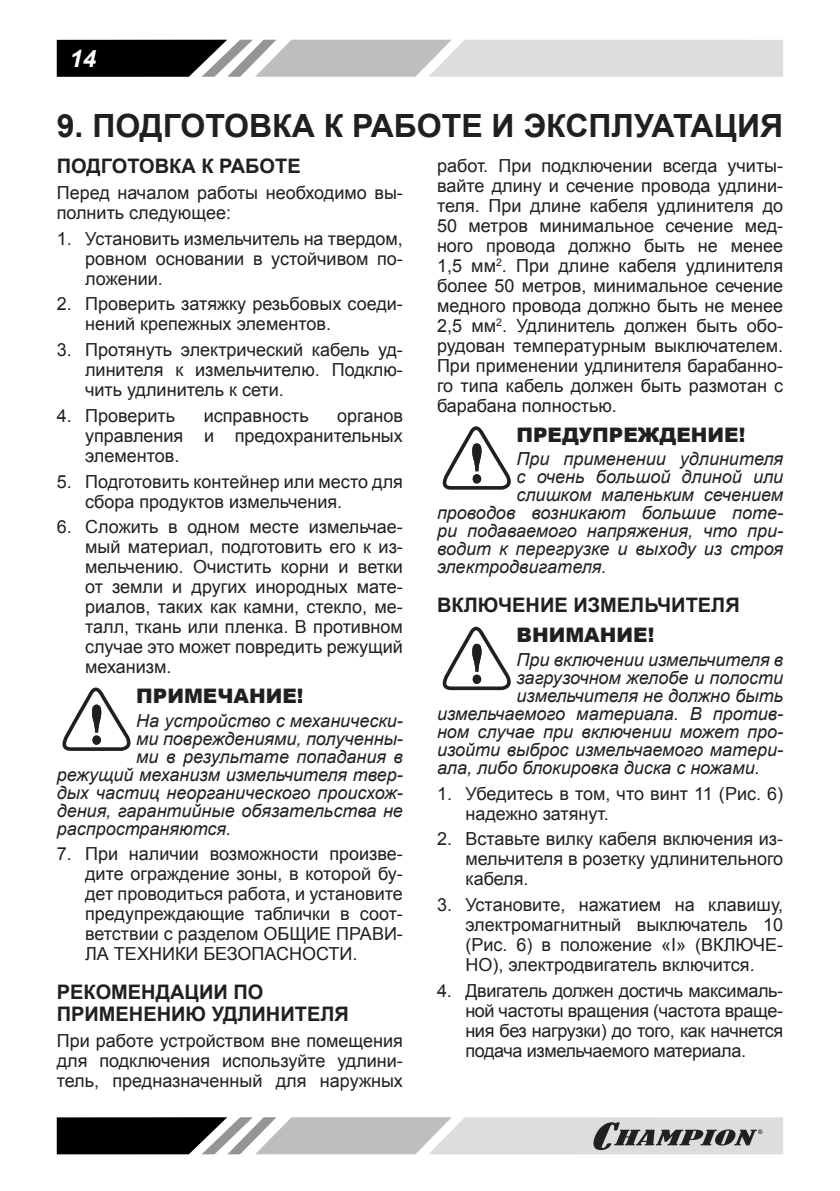
<style>
.page{position:relative;width:840px;height:1191px;background:#fff}
.page>*{position:absolute;margin:0;border:0;box-sizing:border-box;transform-origin:0 0}
.t1{font:700 32px "Arial";color:#231f20}
.t2{font:italic 700 24px "Arial";color:#fff}
.t3{font:700 20px/22px "Arial";color:#231f20}
.t4{font:900 20px "Arial";color:#231f20}
.t5{font:18px/20px "Arial";color:#231f20;text-align:justify}
.t6{font:italic 18px "Arial";color:#231f20}
</style>
<div class="page">
<svg style="left:57px;top:40px;width:725px;height:37px"></svg>
<svg style="left:57px;top:1117px;width:725px;height:37px"></svg>
<svg style="left:62px;top:687px;width:69px;height:64px"></svg>
<svg style="left:442px;top:426px;width:69px;height:64px"></svg>
<svg style="left:442px;top:626px;width:69px;height:64px"></svg>
<h2 class="t2" style="left:70px;top:44px;width:28px">14</h2>
<h1 class="t1" style="left:57px;top:104px;width:727px">9. ПОДГОТОВКА К РАБОТЕ И ЭКСПЛУАТАЦИЯ</h1>
<p class="t3" style="left:57px;top:156px;width:245px">ПОДГОТОВКА К РАБОТЕ</p>
<p class="t5" style="left:57px;top:183px;width:347px">Перед началом работы необходимо вы&shy;полнить следующее:</p>
<p class="t5" style="left:85px;top:229px;width:319px;text-indent:-28px">1. Установить измельчитель на твердом, ровном основании в устойчивом по&shy;ложении.</p>
<p class="t5" style="left:85px;top:294px;width:319px;text-indent:-28px">2. Проверить затяжку резьбовых соеди&shy;нений крепежных элементов.</p>
<p class="t5" style="left:85px;top:340px;width:319px;text-indent:-28px">3. Протянуть электрический кабель уд&shy;линителя к измельчителю. Подклю&shy;чить удлинитель к сети.</p>
<p class="t5" style="left:57px;top:406px;width:120px">4. Проверить</p>
<p class="t5" style="left:203px;top:406px;width:106px">исправность</p>
<p class="t5" style="left:437px;top:156px;width:347px">работ. При подключении всегда учиты&shy;вайте длину и сечение провода удлини&shy;теля. При длине кабеля удлинителя до 50 метров минимальное сечение мед&shy;ного провода должно быть не менее 1,5 мм<sup>2</sup>. При длине кабеля удлинителя более 50 метров, минимальное сечение медного провода должно быть не менее 2,5 мм<sup>2</sup>. Удлинитель должен быть обо&shy;рудован температурным выключателем.<br>При применении удлинителя барабанно&shy;го типа кабель должен быть размотан с барабана полностью.</p>
<p class="t4" style="left:516px;top:420px;width:230px">ПРЕДУПРЕЖДЕНИЕ!</p>
<p class="t6" style="left:516px;top:447px;width:268px">При применении удлинителя</p>
<p class="t6" style="left:516px;top:465px;width:268px">с очень большой длиной или</p>
<p class="t6" style="left:516px;top:483px;width:268px">слишком маленьким сечением</p>
<p class="t6" style="left:437px;top:501px;width:347px">проводов возникают большие поте-</p>
<p class="t6" style="left:437px;top:519px;width:347px">ри подаваемого напряжения, что при-</p>
<p class="t6" style="left:437px;top:537px;width:347px">водит к перегрузке и выходу из строя</p>
<p class="t6" style="left:437px;top:555px;width:171px">электродвигателя.</p>
<p class="t3" style="left:437px;top:595px;width:304px">ВКЛЮЧЕНИЕ ИЗМЕЛЬЧИТЕЛЯ</p>
<p class="t4" style="left:516px;top:620px;width:139px">ВНИМАНИЕ!</p>
<p class="t6" style="left:516px;top:648px;width:268px">При включении измельчителя в</p>
<p class="t6" style="left:516px;top:666px;width:268px">загрузочном желобе и полости</p>
<p class="t6" style="left:516px;top:684px;width:268px">измельчителя не должно быть</p>
<p class="t6" style="left:437px;top:702px;width:347px">измельчаемого материала. В против-</p>
<p class="t6" style="left:437px;top:720px;width:347px">ном случае при включении может про-</p>
<p class="t6" style="left:437px;top:738px;width:347px">изойти выброс измельчаемого матери-</p>
<p class="t6" style="left:437px;top:756px;width:324px">ала, либо блокировка диска с ножами.</p>
<p class="t5" style="left:465px;top:783px;width:319px;text-indent:-28px">1. Убедитесь в том, что винт 11 (Рис. 6) надежно затянут.</p>
<p class="t5" style="left:465px;top:829px;width:319px;text-indent:-28px">2. Вставьте вилку кабеля включения из&shy;мельчителя в розетку удлинительного кабеля.</p>
<p class="t5" style="left:465px;top:894px;width:319px;text-indent:-28px">3. Установите, нажатием на клавишу, электромагнитный выключатель 10 (Рис. 6) в положение «I» (ВКЛЮЧЕ-НО), электродвигатель включится.</p>
<p class="t5" style="left:465px;top:980px;width:319px;text-indent:-28px">4. Двигатель должен достичь максималь&shy;ной частоты вращения (частота враще&shy;ния без нагрузки) до того, как начнется подача измельчаемого материала.</p>
<p class="t5" style="left:85px;top:406px;width:319px;text-indent:252px">органов управления и предохранительных элементов.</p>
<p class="t5" style="left:85px;top:471px;width:319px;text-indent:-28px">5. Подготовить контейнер или место для сбора продуктов измельчения.</p>
<p class="t5" style="left:85px;top:517px;width:319px;text-indent:-28px">6. Сложить в одном месте измельчае&shy;мый материал, подготовить его к из&shy;мельчению. Очистить корни и ветки от земли и других инородных мате&shy;риалов, таких как камни, стекло, ме&shy;талл, ткань или пленка. В противном случае это может повредить режущий механизм.</p>
<p class="t4" style="left:136px;top:681px;width:169px">ПРИМЕЧАНИЕ!</p>
<p class="t6" style="left:136px;top:708px;width:268px">На устройство с механически-</p>
<p class="t6" style="left:136px;top:726px;width:268px">ми повреждениями, полученны-</p>
<p class="t6" style="left:136px;top:744px;width:268px">ми в результате попадания в</p>
<p class="t6" style="left:57px;top:762px;width:347px">режущий механизм измельчителя твер-</p>
<p class="t6" style="left:57px;top:780px;width:347px">дых частиц неорганического происхож-</p>
<p class="t6" style="left:57px;top:798px;width:347px">дения, гарантийные обязательства не</p>
<p class="t6" style="left:57px;top:816px;width:176px">распространяются.</p>
<p class="t5" style="left:85px;top:844px;width:319px;text-indent:-28px">7. При наличии возможности произве&shy;дите ограждение зоны, в которой бу&shy;дет проводиться работа, и установите предупреждающие таблички в соот&shy;ветствии с разделом ОБЩИЕ ПРАВИ-ЛА ТЕХНИКИ БЕЗОПАСНОСТИ.</p>
<p class="t3" style="left:57px;top:982px;width:293px">РЕКОМЕНДАЦИИ ПО<br>ПРИМЕНЕНИЮ УДЛИНИТЕЛЯ</p>
<p class="t5" style="left:57px;top:1031px;width:347px">При работе устройством вне помещения для подключения используйте удлини&shy;тель, предназначенный для наружных</p>
</div>
